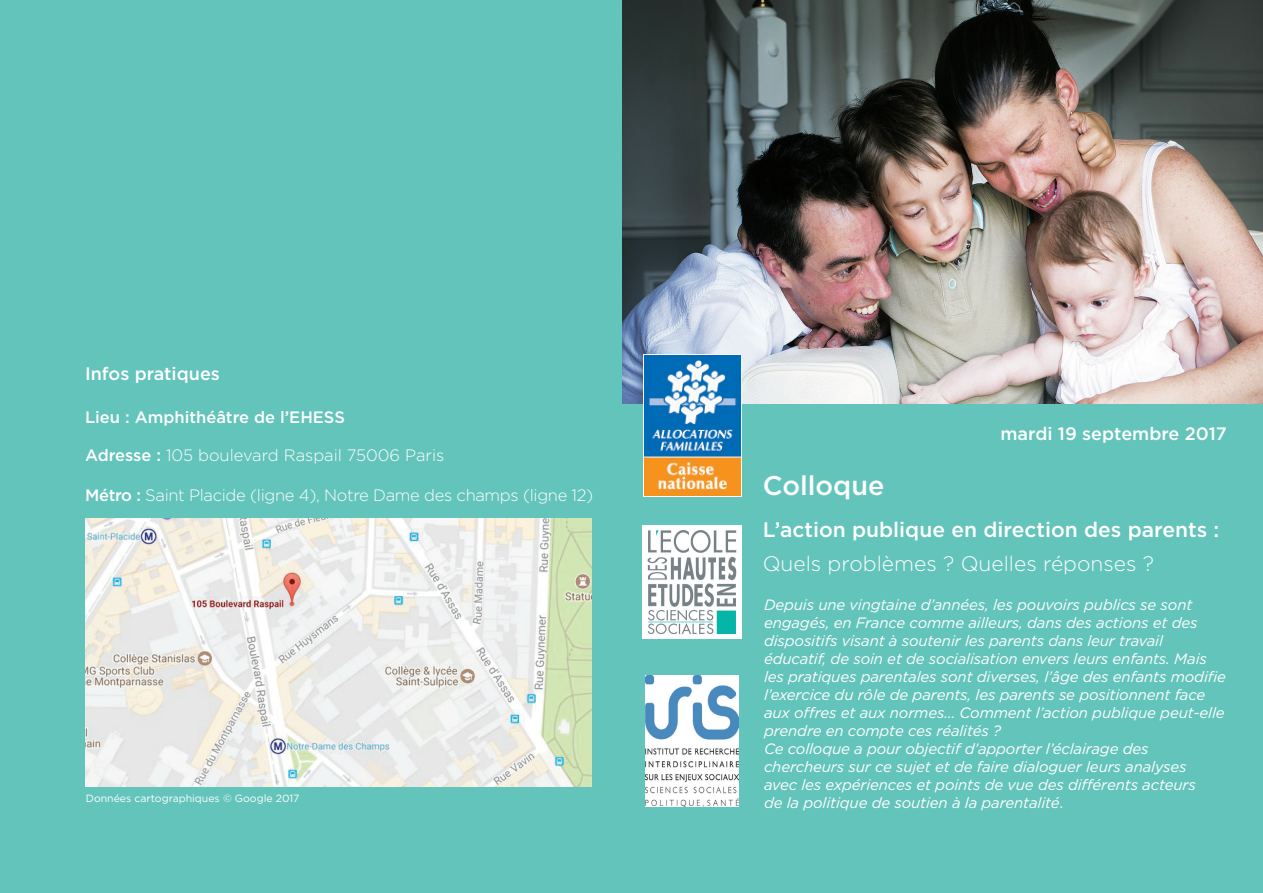
<style>
.page{position:relative;width:1263px;height:893px;background:#63c4bb}
.page>*{position:absolute;margin:0;border:0;box-sizing:border-box;transform-origin:0 0}
.t1{font:500 27px "Gotham";color:#fff}
.t2{font:500 21px "Gotham";color:#fff}
.t3{font:300 21px "Gotham";color:#fff}
.t4{font:500 18px "Gotham";color:#fff}
.t5{font:300 16.5px "Gotham";letter-spacing:-.02em;color:#fff}
.t6{font:300 16.5px "Gotham";color:#fff}
.t7{font:500 16.5px "Gotham";color:#fff}
.t8{font:italic 15px/18px "Gotham";letter-spacing:-.01em;color:#fff}
.t9{font:10.5px "Gotham";color:#fff}
.s1{font-weight:500}
.s2{font-style:normal}
</style>
<div class="page">
<img style="left:622px;top:0;width:641px;height:404px">
<img style="left:643px;top:354px;width:98px;height:142px">
<img style="left:642px;top:525px;width:99px;height:114px">
<img style="left:646px;top:675px;width:93px;height:132px">
<img style="left:85px;top:519px;width:506px;height:268px">
<p class="t4" style="left:85px;top:362px;width:136px">Infos pratiques</p>
<p class="t7" style="left:85px;top:407px;width:261px">Lieu : Amphithéâtre de l’EHESS</p>
<p class="t6" style="left:85px;top:445px;width:361px"><span class="s1">Adresse :</span> 105 boulevard Raspail 75006 Paris</p>
<p class="t5" style="left:85px;top:484px;width:510px"><span class="s1">Métro :</span> Saint Placide (ligne 4), Notre Dame des champs (ligne 12)</p>
<p class="t9" style="left:86px;top:791px;width:215px">Données cartographiques © Google 2017</p>
<p class="t4" style="left:1000px;top:422px;width:228px">mardi 19 septembre 2017</p>
<h1 class="t1" style="left:763px;top:467px;width:123px">Colloque</h1>
<h2 class="t2" style="left:763px;top:516px;width:458px">L’action publique en direction des parents :</h2>
<h2 class="t3" style="left:763px;top:550px;width:393px">Quels problèmes ? Quelles réponses ?</h2>
<p class="t8" style="left:764px;top:595px;width:464px">Depuis une vingtaine d’années, les pouvoirs publics se sont engagés, en France comme ailleurs, dans des actions et des dispositifs visant à soutenir les parents dans leur travail éducatif, de soin et de socialisation envers leurs enfants. Mais les pratiques parentales sont diverses, l’âge des enfants modifie l’exercice du rôle de parents, les parents se positionnent face aux offres et aux normes… Comment l’action publique peut-elle prendre en compte ces réalités ?<br>Ce colloque a pour objectif d’apporter l’éclairage des chercheurs sur ce sujet et de faire dialoguer leurs analyses<br>avec les expériences et points de vue des différents acteurs<br>de la politique de soutien à la parentalité<span class="s2">.</span></p>
</div>
